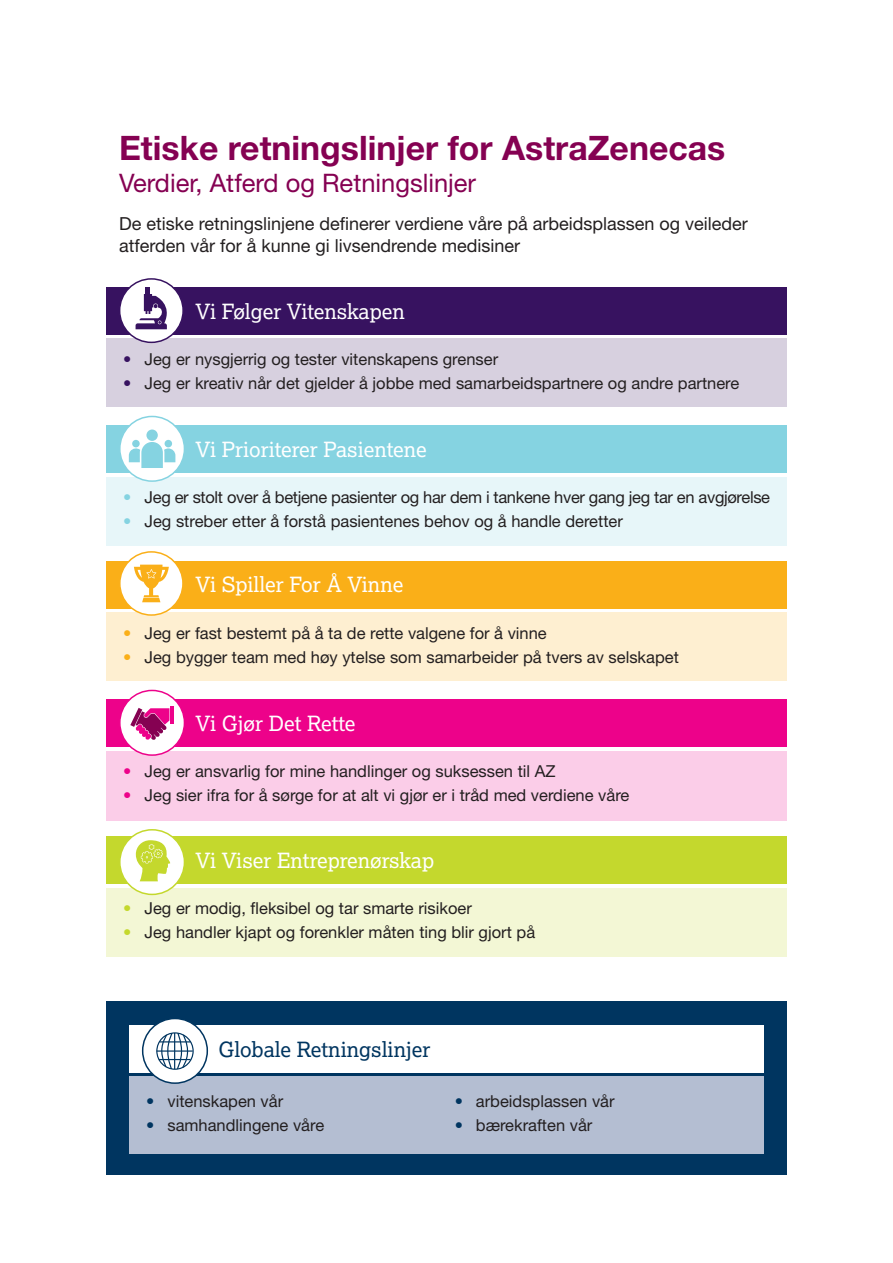
<style>
.page{position:relative;width:893px;height:1263px;background:#fff}
.page>*{position:absolute;margin:0;border:0;box-sizing:border-box;transform-origin:0 0}
.t1{font:700 33.75px "Helvetica Neue LT Std";color:#850152}
.t2{font:25.5px "Helvetica Neue LT Std";color:#850152}
.t3{font:21px "Lexia";color:#fff}
.t4{font:21px "Lexia";color:#003560}
.t5{font:18px/21.6px "Helvetica Neue LT Std";color:#231f20}
.t6{font:16.5px "Helvetica Neue LT Std";color:#231f20}
.t7{font:16.5px "Helvetica Neue LT Std";letter-spacing:-.02em;color:#231f20}
.s1{color:#371260}
.s2{color:#85d3e1}
.s3{color:#faaf18}
.s4{color:#ed028a}
.s5{color:#c4d82d}
.s6{color:#003560}
</style>
<div class="page">
<div style="left:106px;top:1002px;width:681px;height:173px;background:#003560"></div>
<div style="left:106px;top:339px;width:681px;height:68px;background:#d7d0df"></div>
<div style="left:106px;top:287px;width:681px;height:47px;background:#371260"></div>
<div style="left:120px;top:279px;width:63px;height:63px;background:#fff;border-radius:50%"></div>
<div style="left:119px;top:278px;width:65px;height:65px;border:2px solid #371260;border-radius:50%"></div>
<div style="left:106px;top:477px;width:681px;height:68px;background:#e7f6f9"></div>
<div style="left:106px;top:425px;width:681px;height:47px;background:#85d3e1"></div>
<div style="left:106px;top:613px;width:681px;height:68px;background:#feefd1"></div>
<div style="left:106px;top:561px;width:681px;height:47px;background:#faaf18"></div>
<div style="left:106px;top:751px;width:681px;height:69px;background:#fbcde8"></div>
<div style="left:106px;top:699px;width:681px;height:47px;background:#ed028a"></div>
<div style="left:106px;top:888px;width:681px;height:68px;background:#f3f7d5"></div>
<div style="left:106px;top:836px;width:681px;height:47px;background:#c4d82d"></div>
<svg style="left:136px;top:287px;width:37px;height:42px"></svg>
<div style="left:120px;top:416px;width:64px;height:65px;background:#fff;border-radius:50%"></div>
<div style="left:119px;top:416px;width:66px;height:66px;border:2px solid #85d3e1;border-radius:50%"></div>
<div style="left:165px;top:440px;width:7px;height:7px;background:#85d3e1;border-radius:50%"></div>
<div style="left:132px;top:440px;width:8px;height:7px;background:#85d3e1;border-radius:50%"></div>
<div style="left:146px;top:429px;width:12px;height:12px;background:#85d3e1;border-radius:50%"></div>
<svg style="left:129px;top:442px;width:46px;height:26px"></svg>
<div style="left:120px;top:552px;width:63px;height:63px;background:#fff;border-radius:50%"></div>
<div style="left:119px;top:551px;width:65px;height:65px;border:2px solid #faaf18;border-radius:50%"></div>
<svg style="left:134px;top:564px;width:35px;height:38px"></svg>
<div style="left:120px;top:690px;width:64px;height:65px;background:#fff;border-radius:50%"></div>
<div style="left:119px;top:690px;width:66px;height:66px;border:2px solid #ed028a;border-radius:50%"></div>
<hr style="left:170px;top:706px;width:4px;height:17px;background:#ed028a">
<svg style="left:130px;top:708px;width:39px;height:32px"></svg>
<div style="left:120px;top:830px;width:64px;height:64px;background:#fff;border-radius:50%"></div>
<div style="left:119px;top:829px;width:66px;height:66px;border:2px solid #c4d82d;border-radius:50%"></div>
<svg style="left:136px;top:840px;width:34px;height:41px"></svg>
<div style="left:129px;top:1077px;width:635px;height:77px;background:#b4bed2"></div>
<div style="left:129px;top:1025px;width:635px;height:47px;background:#fff"></div>
<div style="left:143px;top:1018px;width:64px;height:65px;background:#fff;border-radius:50%"></div>
<div style="left:142px;top:1018px;width:66px;height:66px;border:2px solid #003560;border-radius:50%"></div>
<div style="left:156px;top:1032px;width:38px;height:38px;border:1px solid #003560;border-radius:50%"></div>
<hr style="left:160px;top:1041px;width:31px;height:1px;background:#003560">
<hr style="left:159px;top:1059px;width:32px;height:1px;background:#003560">
<hr style="left:157px;top:1050px;width:36px;height:2px;background:#003560">
<svg style="left:161px;top:1032px;width:28px;height:38px"></svg>
<h1 class="t1" style="left:119px;top:127px;width:608px">Etiske retningslinjer for AstraZenecas</h1>
<h2 class="t2" style="left:119px;top:167px;width:359px">Verdier, Atferd og Retningslinjer</h2>
<p class="t5" style="left:119px;top:213px;width:630px">De etiske retningslinjene definerer verdiene våre på arbeidsplassen og veileder atferden vår for å kunne gi livsendrende medisiner</p>
<p class="t3" style="left:196px;top:298px;width:211px">Vi Følger Vitenskapen</p>
<p class="t6" style="left:123px;top:349px;width:376px"><span class="s1">•</span> Jeg er nysgjerrig og tester vitenskapens grenser</p>
<p class="t6" style="left:123px;top:373px;width:618px"><span class="s1">•</span> Jeg er kreativ når det gjelder å jobbe med samarbeidspartnere og andre partnere</p>
<p class="t3" style="left:196px;top:436px;width:233px">Vi Prioriterer Pasientene</p>
<p class="t7" style="left:123px;top:487px;width:648px"><span class="s2">•</span> Jeg er stolt over å betjene pasienter og har dem i tankene hver gang jeg tar en avgjørelse</p>
<p class="t6" style="left:123px;top:511px;width:501px"><span class="s2">•</span> Jeg streber etter å forstå pasientenes behov og å handle deretter</p>
<p class="t3" style="left:196px;top:572px;width:209px">Vi Spiller For Å Vinne</p>
<p class="t6" style="left:123px;top:623px;width:425px"><span class="s3">•</span> Jeg er fast bestemt på å ta de rette valgene for å vinne</p>
<p class="t6" style="left:123px;top:647px;width:557px"><span class="s3">•</span> Jeg bygger team med høy ytelse som samarbeider på tvers av selskapet</p>
<p class="t3" style="left:196px;top:710px;width:161px">Vi Gjør Det Rette</p>
<p class="t6" style="left:123px;top:761px;width:434px"><span class="s4">•</span> Jeg er ansvarlig for mine handlinger og suksessen til AZ</p>
<p class="t6" style="left:123px;top:785px;width:508px"><span class="s4">•</span> Jeg sier ifra for å sørge for at alt vi gjør er i tråd med verdiene våre</p>
<p class="t3" style="left:196px;top:847px;width:240px">Vi Viser Entreprenørskap</p>
<p class="t6" style="left:123px;top:898px;width:350px"><span class="s5">•</span> Jeg er modig, fleksibel og tar smarte risikoer</p>
<p class="t6" style="left:123px;top:922px;width:413px"><span class="s5">•</span> Jeg handler kjapt og forenkler måten ting blir gjort på</p>
<p class="t4" style="left:218px;top:1036px;width:214px">Globale Retningslinjer</p>
<p class="t6" style="left:146px;top:1091px;width:139px"><span class="s6">•</span> vitenskapen vår</p>
<p class="t6" style="left:146px;top:1115px;width:180px"><span class="s6">•</span> samhandlingene våre</p>
<p class="t6" style="left:455px;top:1091px;width:161px"><span class="s6">•</span> arbeidsplassen vår</p>
<p class="t6" style="left:455px;top:1115px;width:139px"><span class="s6">•</span> bærekraften vår</p>
</div>
